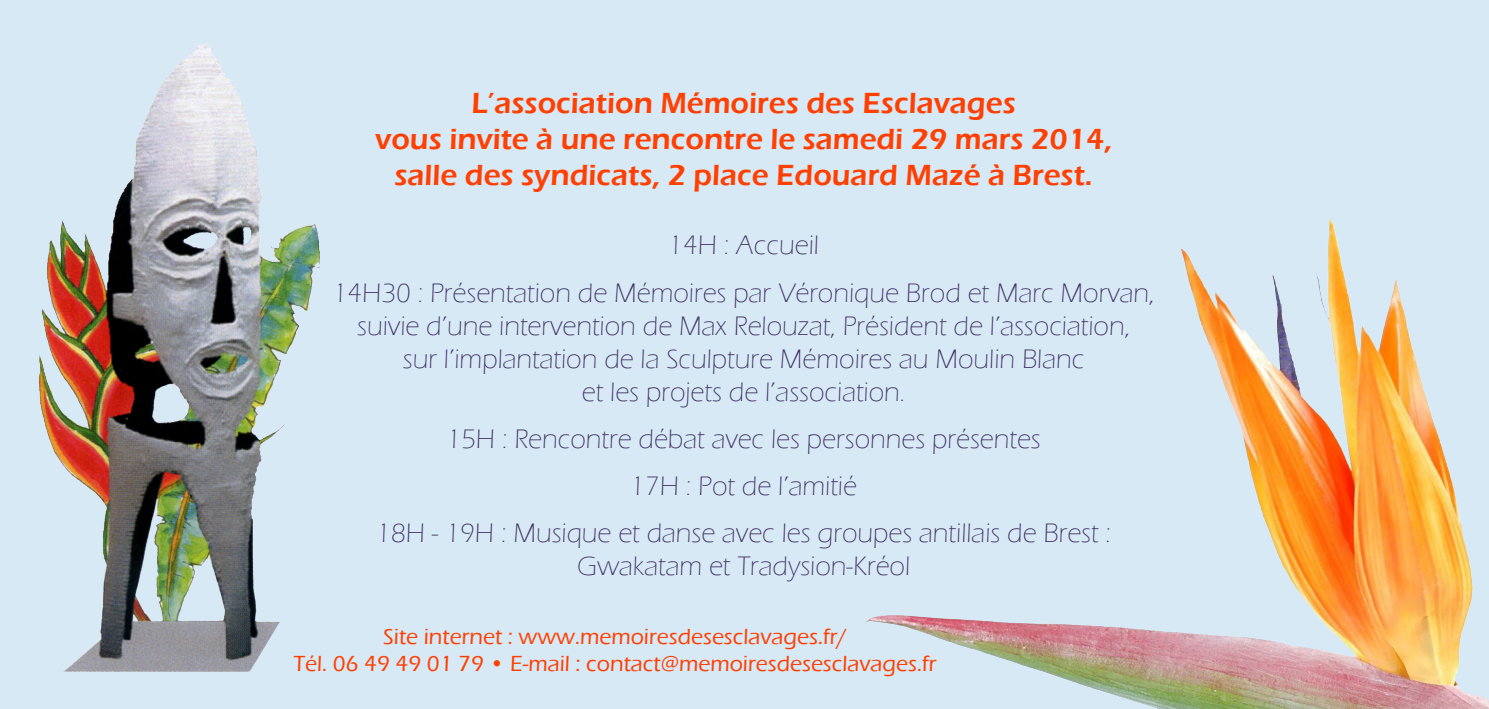
<style>
.page{position:relative;width:1489px;height:709px;background:#fff}
.page>*{position:absolute;margin:0;border:0;box-sizing:border-box;transform-origin:0 0}
.t1{font:600 30px "Eras ITC";color:#ff4002}
.t2{font:300 27.5px/33px "Eras ITC";color:#403265;text-align:center}
.t3{font:500 22.5px "Eras ITC";color:#ff4002}
</style>
<div class="page">
<div style="left:0;top:0;width:1488px;height:709px;background:#d8e9f6"></div>
<img style="left:866px;top:219px;width:622px;height:490px">
<img style="left:38px;top:44px;width:282px;height:628px">
<p class="t1" style="left:471px;top:86px;width:546px">L’association Mémoires des Esclavages</p>
<p class="t1" style="left:375px;top:122px;width:738px">vous invite à une rencontre le samedi 29 mars 2014,</p>
<p class="t1" style="left:394px;top:158px;width:699px">salle des syndicats, 2 place Edouard Mazé à Brest.</p>
<p class="t2" style="left:668px;top:229px;width:152px">14H : Accueil</p>
<p class="t2" style="left:333px;top:276px;width:823px">14H30 : Présentation de Mémoires par Véronique Brod et Marc Morvan,</p>
<p class="t2" style="left:357px;top:309px;width:774px">suivie d’une intervention de Max Relouzat, Président de l’association, sur l’implantation de la Sculpture Mémoires au Moulin Blanc<br>et les projets de l’association.</p>
<p class="t2" style="left:446px;top:422px;width:596px">15H : Rencontre débat avec les personnes présentes</p>
<p class="t2" style="left:630px;top:470px;width:228px">17H : Pot de l’amitié</p>
<p class="t2" style="left:376px;top:517px;width:736px">18H - 19H : Musique et danse avec les groupes antillais de Brest :</p>
<p class="t2" style="left:577px;top:550px;width:335px">Gwakatam et Tradysion-Kréol</p>
<p class="t3" style="left:383px;top:624px;width:465px">Site internet : www.memoiresdesesclavages.fr/</p>
<p class="t3" style="left:293px;top:651px;width:644px">Tél. 06 49 49 01 79 • E-mail : contact@memoiresdesesclavages.fr</p>
</div>
